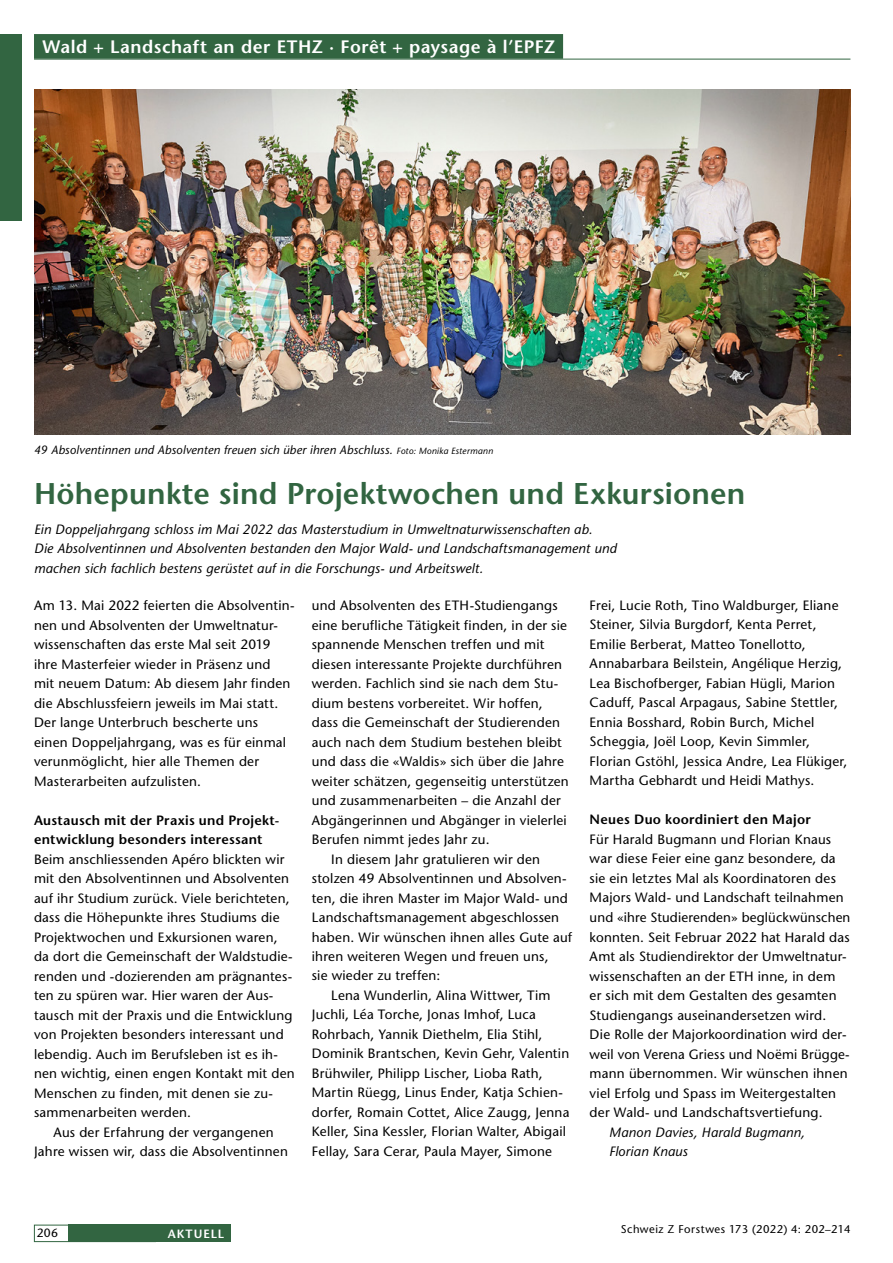
<style>
.page{position:relative;width:893px;height:1263px;background:#fff}
.page>*{position:absolute;margin:0;border:0;box-sizing:border-box;transform-origin:0 0}
.t1{font:600 30px "Stone Sans Std";letter-spacing:.005em;color:#326541}
.t2{font:600 18px "Stone Sans Std";letter-spacing:.025em;color:#fff}
.t3{font:500 13.5px/19.5px "Stone Sans Std";letter-spacing:.02em;color:#000}
.t4{font:italic 500 13.5px/19.5px "Stone Sans Std";letter-spacing:.015em;color:#000}
.t5{font:600 13.5px/19.5px "Stone Sans Std";letter-spacing:.02em;color:#000}
.t6{font:italic 500 12px "Stone Sans Std";letter-spacing:.015em;color:#000}
.t7{font:600 12px "Stone Sans Std";letter-spacing:.08em;color:#fff}
.t8{font:500 12px "Stone Sans Std";color:#000}
.t9{font:500 11.25px "Stone Sans Std";letter-spacing:.04em;color:#000}
.s1{font-size:9px}
</style>
<div class="page">
<div style="left:0;top:34px;width:21px;height:186px;background:#326541"></div>
<div style="left:34px;top:1225px;width:122px;height:17px;border:1px solid #326541"></div>
<div style="left:68px;top:1225px;width:162px;height:17px;background:#326541"></div>
<div style="left:34px;top:34px;width:529px;height:25px;background:#326541"></div>
<hr style="left:34px;top:59px;width:816px;height:1px;background:#326541">
<img style="left:34px;top:89px;width:816px;height:346px">
<h2 class="t2" style="left:43px;top:36px;width:514px">Wald + Landschaft an der ETHZ · Forêt + paysage à l’EPFZ</h2>
<p class="t6" style="left:34px;top:442px;width:460px">49 Absolventinnen und Absolventen freuen sich über ihren Abschluss. <span class="s1">Foto: Monika Estermann</span></p>
<h1 class="t1" style="left:34px;top:475px;width:713px">Höhepunkte sind Projektwochen und Exkursionen</h1>
<p class="t4" style="left:34px;top:519px;width:584px">Ein Doppeljahrgang schloss im Mai 2022 das Masterstudium in Umweltnaturwissenschaften ab.<br>Die Absolventinnen und Absolventen bestanden den Major Wald- und Landschaftsmanagement und machen sich fachlich bestens gerüstet auf in die Forschungs- und Arbeitswelt.</p>
<p class="t3" style="left:34px;top:596px;width:262px">Am 13. Mai 2022 feierten die Absolventin&shy;nen und Absolventen der Umweltnatur&shy;wissenschaften das erste Mal seit 2019 ihre Masterfeier wieder in Präsenz und<br>mit neuem Datum: Ab diesem Jahr finden die Abschlussfeiern jeweils im Mai statt.<br>Der lange Unterbruch bescherte uns einen Doppeljahrgang, was es für einmal verunmöglicht, hier alle Themen der Masterarbeiten aufzulisten.</p>
<p class="t5" style="left:34px;top:810px;width:247px">Austausch mit der Praxis und Projekt&shy;entwicklung besonders interessant</p>
<p class="t3" style="left:34px;top:849px;width:252px">Beim anschliessenden Apéro blickten wir</p>
<p class="t3" style="left:34px;top:869px;width:257px">mit den Absolventinnen und Absolventen</p>
<p class="t3" style="left:34px;top:888px;width:257px">auf ihr Studium zurück. Viele berichteten,</p>
<p class="t3" style="left:34px;top:908px;width:247px">dass die Höhepunkte ihres Studiums die</p>
<p class="t3" style="left:34px;top:927px;width:245px">Projektwochen und Exkursionen waren,</p>
<p class="t3" style="left:34px;top:947px;width:260px">da dort die Gemeinschaft der Waldstudie-</p>
<p class="t3" style="left:34px;top:966px;width:260px">renden und -dozierenden am prägnantes-</p>
<p class="t3" style="left:34px;top:986px;width:241px">ten zu spüren war. Hier waren der Aus-</p>
<p class="t3" style="left:34px;top:1005px;width:260px">tausch mit der Praxis und die Entwicklung</p>
<p class="t3" style="left:34px;top:1025px;width:251px">von Projekten besonders interessant und</p>
<p class="t3" style="left:34px;top:1044px;width:245px">lebendig. Auch im Berufsleben ist es ih-</p>
<p class="t3" style="left:34px;top:1064px;width:262px">nen wichtig, einen engen Kontakt mit den</p>
<p class="t3" style="left:34px;top:1083px;width:241px">Menschen zu finden, mit denen sie zu-</p>
<p class="t3" style="left:34px;top:1103px;width:159px">sammenarbeiten werden.</p>
<p class="t3" style="left:54px;top:1122px;width:222px">Aus der Erfahrung der vergangenen</p>
<p class="t3" style="left:34px;top:1142px;width:255px">Jahre wissen wir, dass die Absolventinnen</p>
<p class="t3" style="left:590px;top:595px;width:259px">Frei, Lucie Roth, Tino Waldburger, Eliane Steiner, Silvia Burgdorf, Kenta Perret, Emilie Berberat, Matteo Tonellotto, Annabarbara Beilstein, Angélique Herzig, Lea Bischofberger, Fabian Hügli, Marion Caduff, Pascal Arpagaus, Sabine Stettler, Ennia Bosshard, Robin Burch, Michel Scheggia, Joël Loop, Kevin Simmler, Florian Gstöhl, Jessica Andre, Lea Flükiger, Martha Gebhardt und Heidi Mathys.</p>
<p class="t5" style="left:590px;top:810px;width:223px">Neues Duo koordiniert den Major</p>
<p class="t3" style="left:590px;top:829px;width:262px">Für Harald Bugmann und Florian Knaus war diese Feier eine ganz besondere, da sie ein letztes Mal als Koordinatoren des Majors Wald- und Landschaft teilnahmen und «ihre Studierenden» beglückwünschen konnten. Seit Februar 2022 hat Harald das Amt als Studiendirektor der Umweltnatur&shy;wissenschaften an der ETH inne, in dem er sich mit dem Gestalten des gesamten Studiengangs auseinandersetzen wird.<br>Die Rolle der Majorkoordination wird der&shy;weil von Verena Griess und Noëmi Brügge&shy;mann übernommen. Wir wünschen ihnen viel Erfolg und Spass im Weitergestalten der Wald- und Landschaftsvertiefung.</p>
<p class="t4" style="left:609px;top:1122px;width:197px">Manon Davies, Harald Bugmann,<br>Florian Knaus</p>
<p class="t3" style="left:312px;top:596px;width:247px">und Absolventen des ETH-Studiengangs</p>
<p class="t3" style="left:312px;top:615px;width:257px">eine berufliche Tätigkeit finden, in der sie</p>
<p class="t3" style="left:312px;top:635px;width:234px">spannende Menschen treffen und mit</p>
<p class="t3" style="left:312px;top:654px;width:252px">diesen interessante Projekte durchführen</p>
<p class="t3" style="left:312px;top:674px;width:248px">werden. Fachlich sind sie nach dem Stu-</p>
<p class="t3" style="left:312px;top:693px;width:233px">dium bestens vorbereitet. Wir hoffen,</p>
<p class="t3" style="left:312px;top:713px;width:250px">dass die Gemeinschaft der Studierenden</p>
<p class="t3" style="left:312px;top:732px;width:252px">auch nach dem Studium bestehen bleibt</p>
<p class="t3" style="left:312px;top:752px;width:254px">und dass die «Waldis» sich über die Jahre</p>
<p class="t3" style="left:312px;top:771px;width:258px">weiter schätzen, gegenseitig unterstützen</p>
<p class="t3" style="left:312px;top:790px;width:251px">und zusammenarbeiten – die Anzahl der</p>
<p class="t3" style="left:312px;top:810px;width:256px">Abgängerinnen und Abgänger in vielerlei</p>
<p class="t3" style="left:312px;top:829px;width:179px">Berufen nimmt jedes Jahr zu.</p>
<p class="t3" style="left:331px;top:849px;width:210px">In diesem Jahr gratulieren wir den</p>
<p class="t3" style="left:312px;top:868px;width:256px">stolzen 49 Absolventinnen und Absolven-</p>
<p class="t3" style="left:312px;top:888px;width:258px">ten, die ihren Master im Major Wald- und</p>
<p class="t3" style="left:312px;top:907px;width:249px">Landschaftsmanagement abgeschlossen</p>
<p class="t3" style="left:312px;top:927px;width:262px">haben. Wir wünschen ihnen alles Gute auf</p>
<p class="t3" style="left:312px;top:946px;width:238px">ihren weiteren Wegen und freuen uns,</p>
<p class="t3" style="left:312px;top:966px;width:130px">sie wieder zu treffen:</p>
<p class="t3" style="left:331px;top:985px;width:221px">Lena Wunderlin, Alina Wittwer, Tim</p>
<p class="t3" style="left:312px;top:1005px;width:226px">Juchli, Léa Torche, Jonas Imhof, Luca</p>
<p class="t3" style="left:312px;top:1024px;width:232px">Rohrbach, Yannik Diethelm, Elia Stihl,</p>
<p class="t3" style="left:312px;top:1044px;width:259px">Dominik Brantschen, Kevin Gehr, Valentin</p>
<p class="t3" style="left:312px;top:1063px;width:232px">Brühwiler, Philipp Lischer, Lioba Rath,</p>
<p class="t3" style="left:312px;top:1083px;width:253px">Martin Rüegg, Linus Ender, Katja Schien-</p>
<p class="t3" style="left:312px;top:1102px;width:259px">dorfer, Romain Cottet, Alice Zaugg, Jenna</p>
<p class="t3" style="left:312px;top:1122px;width:256px">Keller, Sina Kessler, Florian Walter, Abigail</p>
<p class="t3" style="left:312px;top:1141px;width:242px">Fellay, Sara Cerar, Paula Mayer, Simone</p>
<p class="t8" style="left:37px;top:1226px;width:23px">206</p>
<p class="t7" style="left:168px;top:1226px;width:58px">AKTUELL</p>
<p class="t9" style="left:621px;top:1222px;width:231px">Schweiz Z Forstwes 173 (2022) 4: 202–214</p>
</div>
